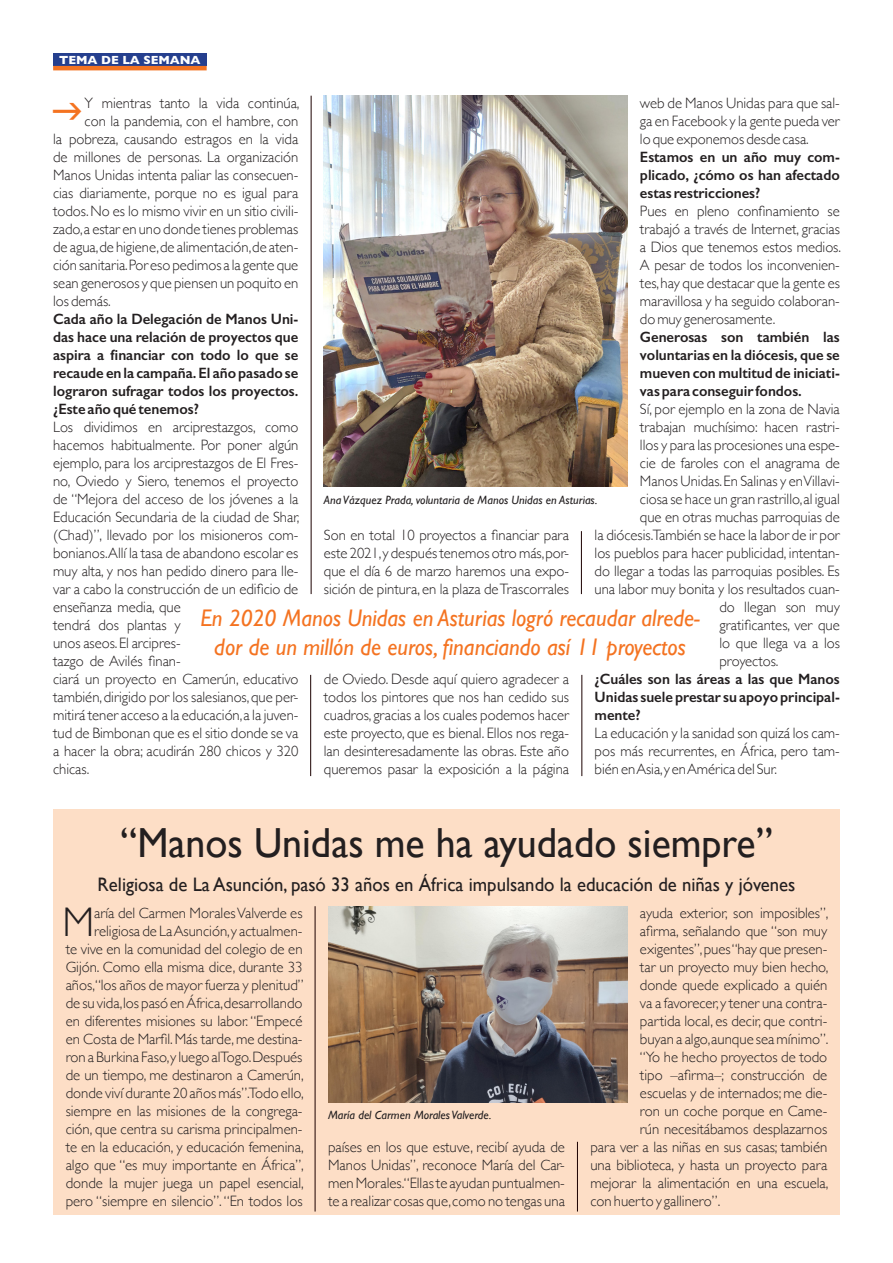
<style>
.page{position:relative;width:893px;height:1263px;background:#fff}
.page>*{position:absolute;margin:0;border:0;box-sizing:border-box;transform-origin:0 0}
.t1{font:42px "Gill Sans";color:#231f20;scale:.95 1}
.Texto_general{font:300 41.4px "Gill Sans";color:#231f20}
.t2{font:italic 24px/28.8px "Gill Sans";color:#f47321;text-align:center;scale:.95 1}
.Subtítulo_5_columnas{font:19.5px "Gill Sans";color:#231f20;scale:.96 1}
.Texto_general-2{font:300 15px/18px "Gill Sans";color:#231f20;text-align:justify}
.Texto_general-3{font:600 15px/18px "Gill Sans";color:#231f20;text-align:justify}
.t3{font:italic 12px "Gill Sans";color:#231f20}
.t4{font:700 12px "Gill Sans";color:#fff}
</style>
<div class="page">
<div style="left:53px;top:53px;width:154px;height:13px;background:#253f8e"></div>
<img style="left:324px;top:96px;width:303px;height:391px">
<hr style="left:311px;top:96px;width:1px;height:498px;background:#1b0000">
<hr style="left:53px;top:66px;width:154px;height:4px;background:#f47321">
<hr style="left:582px;top:675px;width:1px;height:101px;background:#1b0000">
<div style="left:53px;top:809px;width:787px;height:406px;background:#fddec6"></div>
<hr style="left:577px;top:1142px;width:1px;height:69px;background:#1b0000">
<hr style="left:315px;top:906px;width:1px;height:305px;background:#1b0000">
<hr style="left:310px;top:675px;width:1px;height:101px;background:#1b0000">
<hr style="left:581px;top:531px;width:1px;height:63px;background:#1b0000">
<img style="left:328px;top:906px;width:299px;height:197px">
<p class="t4" style="left:59px;top:50px;width:143px">TEMA DE LA SEMANA</p>
<p class="Texto_general-2" style="left:85px;top:93px;width:216px">Y mientras tanto la vida continúa,</p>
<p class="Texto_general-2" style="left:85px;top:111px;width:215px">con la pandemia, con el hambre, con</p>
<p class="Texto_general-2" style="left:53px;top:129px;width:247px">la pobreza, causando estragos en la vida</p>
<p class="Texto_general-2" style="left:53px;top:147px;width:247px">de millones de personas. La organización</p>
<p class="Texto_general-2" style="left:53px;top:165px;width:247px">Manos Unidas intenta paliar las consecuen-</p>
<p class="Texto_general-2" style="left:53px;top:183px;width:247px">cias diariamente, porque no es igual para</p>
<p class="Texto_general-2" style="left:53px;top:201px;width:247px">todos. No es lo mismo vivir en un sitio civili-</p>
<p class="Texto_general-2" style="left:53px;top:219px;width:247px">zado, a estar en uno donde tienes problemas</p>
<p class="Texto_general-2" style="left:53px;top:237px;width:247px">de agua, de higiene, de alimentación, de aten-</p>
<p class="Texto_general-2" style="left:53px;top:255px;width:247px">ción sanitaria.Por eso pedimos a la gente que</p>
<p class="Texto_general-2" style="left:53px;top:273px;width:247px">sean generosos y que piensen un poquito en</p>
<p class="Texto_general-2" style="left:53px;top:291px;width:59px">los demás.</p>
<p class="Texto_general-3" style="left:53px;top:310px;width:247px">Cada año la Delegación de Manos Uni&shy;das hace una relación de proyectos que aspira a financiar con todo lo que se recaude en la campaña. El año pasado se lograron sufragar todos los proyectos. ¿Este año qué tenemos?</p>
<p class="Texto_general-2" style="left:53px;top:417px;width:248px;text-align:left">Los dividimos en arciprestazgos, como hacemos habitualmente. Por poner algún ejemplo, para los arciprestazgos de El Fres&shy;no, Oviedo y Siero, tenemos el proyecto de “Mejora del acceso de los jóvenes a la Educación Secundaria de la ciudad de Shar, (Chad)”, llevado por los misioneros com&shy;bonianos.Allí la tasa de abandono escolar es muy alta, y nos han pedido dinero para lle&shy;var a cabo la construcción de un edificio de enseñanza media, que<br>tendrá dos plantas y<br>unos aseos. El arcipres-<br>tazgo de Avilés finan-<br>ciará un proyecto en Camerún, educativo también, dirigido por los salesianos, que per&shy;mitirá tener acceso a la educación, a la juven&shy;tud de Bimbonan que es el sitio donde se va a hacer la obra; acudirán 280 chicos y 320 chicas.</p>
<p class="Texto_general-2" style="left:640px;top:93px;width:201px">web de Manos Unidas para que sal&shy;ga en Facebook y la gente pueda ver lo que exponemos desde casa.</p>
<p class="Texto_general-3" style="left:640px;top:148px;width:201px">Estamos en un año muy com&shy;plicado, ¿cómo os han afectado estas restricciones?</p>
<p class="Texto_general-2" style="left:640px;top:201px;width:203px">Pues en pleno confinamiento se trabajó a través de Internet, gracias a Dios que tenemos estos medios.<br>A pesar de todos los inconvenien&shy;tes, hay que destacar que la gente es maravillosa y ha seguido colaboran&shy;do muy generosamente.</p>
<p class="Texto_general-3" style="left:640px;top:328px;width:201px">Generosas son también las voluntarias en la diócesis, que se mueven con multitud de iniciati&shy;vas para conseguir fondos.</p>
<p class="Texto_general-2" style="left:640px;top:399px;width:201px">Sí, por ejemplo en la zona de Navia</p>
<p class="Texto_general-2" style="left:640px;top:417px;width:201px">trabajan muchísimo: hacen rastri-</p>
<p class="Texto_general-2" style="left:640px;top:435px;width:201px">llos y para las procesiones una espe-</p>
<p class="Texto_general-2" style="left:640px;top:453px;width:201px">cie de faroles con el anagrama de</p>
<p class="Texto_general-2" style="left:640px;top:471px;width:201px">Manos Unidas. En Salinas y en Villavi-</p>
<p class="Texto_general-2" style="left:640px;top:489px;width:201px">ciosa se hace un gran rastrillo, al igual</p>
<p class="Texto_general-2" style="left:640px;top:507px;width:201px">que en otras muchas parroquias de</p>
<p class="Texto_general-2" style="left:595px;top:525px;width:247px">la diócesis.También se hace la labor de ir por</p>
<p class="Texto_general-2" style="left:595px;top:543px;width:247px">los pueblos para hacer publicidad, intentan-</p>
<p class="Texto_general-2" style="left:595px;top:561px;width:247px">do llegar a todas las parroquias posibles. Es</p>
<p class="Texto_general-2" style="left:595px;top:579px;width:247px">una labor muy bonita y los resultados cuan-</p>
<p class="Texto_general-2" style="left:719px;top:597px;width:122px">do llegan son muy</p>
<p class="Texto_general-2" style="left:719px;top:615px;width:122px">gratificantes, ver que</p>
<p class="Texto_general-2" style="left:719px;top:633px;width:122px">lo que llega va a los</p>
<p class="Texto_general-2" style="left:719px;top:651px;width:61px">proyectos.</p>
<p class="Texto_general-3" style="left:595px;top:670px;width:247px">¿Cuáles son las áreas a las que Manos Unidas suele prestar su apoyo principal&shy;mente?</p>
<p class="Texto_general-2" style="left:595px;top:723px;width:247px">La educación y la sanidad son quizá los cam&shy;pos más recurrentes, en África, pero tam&shy;bién en Asia,y en América del Sur.</p>
<p class="t3" style="left:324px;top:493px;width:275px">Ana Vázquez Prada, voluntaria de Manos Unidas en Asturias.</p>
<p class="Texto_general-2" style="left:324px;top:525px;width:247px">Son en total 10 proyectos a financiar para este 2021, y después tenemos otro más, por&shy;que el día 6 de marzo haremos una expo&shy;sición de pintura, en la plaza de Trascorrales</p>
<p class="t2" style="left:200px;top:603px;width:527px">En 2020 Manos Unidas en Asturias logró recaudar alrede&shy;dor de un millón de euros, financiando así 11 proyectos</p>
<p class="Texto_general-2" style="left:324px;top:669px;width:247px">de Oviedo. Desde aquí quiero agradecer a todos los pintores que nos han cedido sus cuadros, gracias a los cuales podemos hacer este proyecto, que es bienal. Ellos nos rega&shy;lan desinteresadamente las obras. Este año queremos pasar la exposición a la página</p>
<p class="t1" style="left:120px;top:818px;width:688px">“Manos Unidas me ha ayudado siempre”</p>
<p class="Subtítulo_5_columnas" style="left:98px;top:873px;width:728px">Religiosa de La Asunción, pasó 33 años en África impulsando la educación de niñas y jóvenes</p>
<p class="Texto_general-2" style="left:66px;top:903px;width:240px;text-align:right">aría del Carmen Morales Valverde es religiosa de La Asunción, y actualmen-<br>te vive en la comunidad del colegio de en Gijón. Como ella misma dice, durante 33 años,“los años de mayor fuerza y plenitud” de su vida, los pasó en África, desarrollando en diferentes misiones su labor. “Empecé en Costa de Marfil. Más tarde, me destina&shy;ron a Burkina Faso,y luego al Togo.Después de un tiempo, me destinaron a Camerún, donde viví durante 20 años más”.Todo ello, siempre en las misiones de la congrega&shy;ción, que centra su carisma principalmen&shy;te en la educación, y educación femenina, algo que “es muy importante en África”, donde la mujer juega un papel esencial, pero “siempre en silencio”. “En todos los</p>
<p class="Texto_general" style="left:63px;top:890px;width:33px">M</p>
<p class="t3" style="left:328px;top:1108px;width:165px">María del Carmen Morales Valverde.</p>
<p class="Texto_general-2" style="left:328px;top:1137px;width:238px">países en los que estuve, recibí ayuda de Manos Unidas”, reconoce María del Car&shy;men Morales.“Ellas te ayudan puntualmen&shy;te a realizar cosas que, como no tengas una</p>
<p class="Texto_general-2" style="left:640px;top:903px;width:190px">ayuda exterior, son imposibles”,</p>
<p class="Texto_general-2" style="left:640px;top:921px;width:189px">afirma, señalando que “son muy</p>
<p class="Texto_general-2" style="left:640px;top:939px;width:189px">exigentes”, pues “hay que presen-</p>
<p class="Texto_general-2" style="left:640px;top:957px;width:190px">tar un proyecto muy bien hecho,</p>
<p class="Texto_general-2" style="left:640px;top:975px;width:189px">donde quede explicado a quién</p>
<p class="Texto_general-2" style="left:640px;top:993px;width:189px">va a favorecer, y tener una contra-</p>
<p class="Texto_general-2" style="left:640px;top:1011px;width:189px">partida local, es decir, que contri-</p>
<p class="Texto_general-2" style="left:640px;top:1029px;width:190px">buyan a algo, aunque sea mínimo”.</p>
<p class="Texto_general-2" style="left:640px;top:1047px;width:189px">“Yo he hecho proyectos de todo</p>
<p class="Texto_general-2" style="left:640px;top:1065px;width:189px">tipo –afirma–; construcción de</p>
<p class="Texto_general-2" style="left:640px;top:1083px;width:189px">escuelas y de internados; me die-</p>
<p class="Texto_general-2" style="left:640px;top:1101px;width:189px">ron un coche porque en Came-</p>
<p class="Texto_general-2" style="left:640px;top:1119px;width:189px">rún necesitábamos desplazarnos</p>
<p class="Texto_general-2" style="left:590px;top:1137px;width:238px">para ver a las niñas en sus casas; también</p>
<p class="Texto_general-2" style="left:590px;top:1155px;width:238px">una biblioteca, y hasta un proyecto para</p>
<p class="Texto_general-2" style="left:590px;top:1173px;width:239px">mejorar la alimentación en una escuela,</p>
<p class="Texto_general-2" style="left:590px;top:1191px;width:131px">con huerto y gallinero”.</p>
</div>
